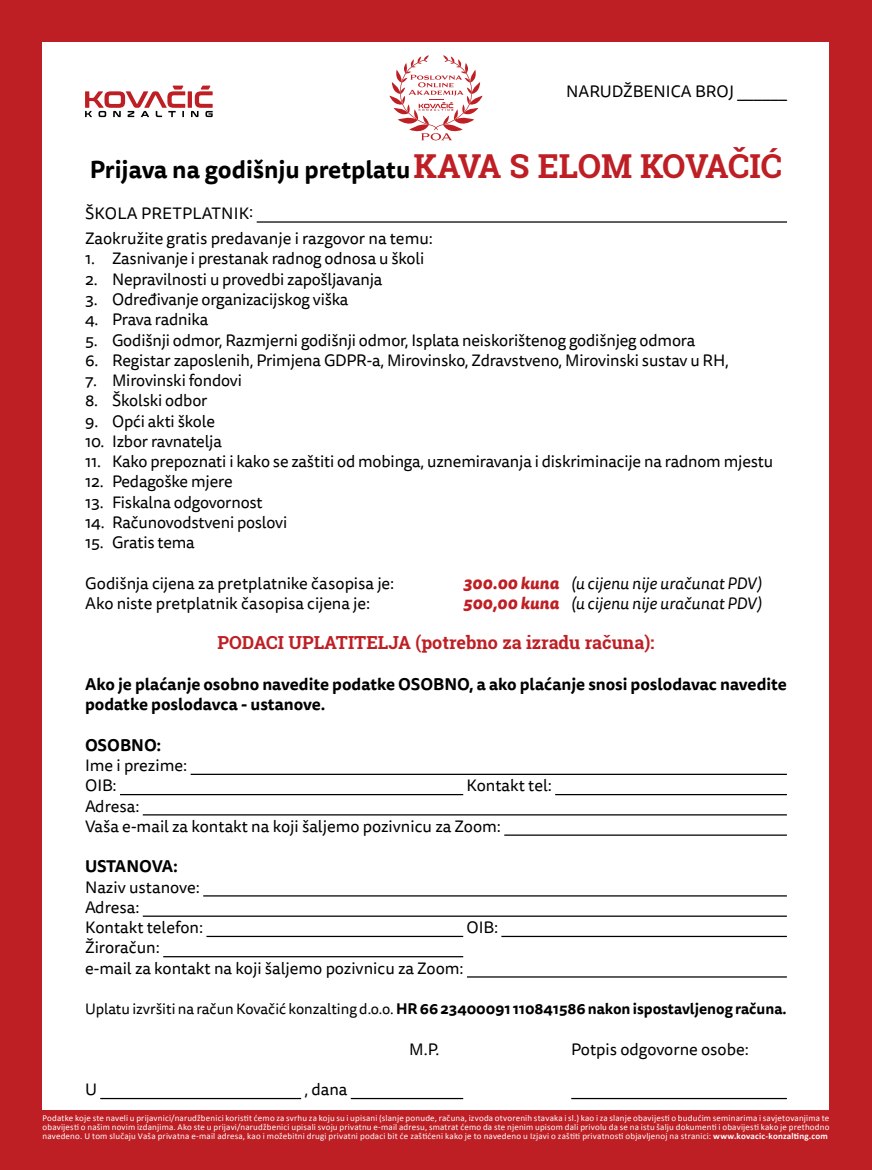
<style>
.page{position:relative;width:872px;height:1170px;background:#fff}
.page>*{position:absolute;margin:0;border:0;box-sizing:border-box;transform-origin:0 0}
.t1{font:700 24px "Tisa Sans Pro";color:#000}
.t2{font:700 18px "Roboto Slab";color:#be1f24}
.t3{font:16.5px/20.2px "Tisa Sans Pro";letter-spacing:-.01em;color:#000}
.t4{font:700 16.5px/20.2px "Tisa Sans Pro";color:#000}
.t5{font:italic 16.5px "Tisa Sans Pro";color:#000}
.t6{font:700 16.5px "Tisa Sans Pro";letter-spacing:-.02em;color:#000}
.t7{font:700 15px "Tisa Sans Pro";color:#000}
.t8{font:9px/9px "Calibri";letter-spacing:.02em;color:#fff;text-align:justify}
.s1{font-family:"Roboto Slab";font-size:33px;color:#be1f24}
.s2{font-weight:800;color:#be1f24}
.s3{font-weight:400}
.s4{font-weight:700}
</style>
<div class="page">
<div style="left:0;top:0;width:872px;height:1169px;background:#be1f24"></div>
<div style="left:43px;top:43px;width:786px;height:1067px;background:#fff"></div>
<hr style="left:257px;top:221px;width:530px;height:2px;background:#000">
<hr style="left:191px;top:773px;width:596px;height:2px;background:#000">
<hr style="left:120px;top:794px;width:343px;height:1px;background:#000">
<hr style="left:555px;top:794px;width:232px;height:1px;background:#000">
<hr style="left:143px;top:814px;width:644px;height:1px;background:#000">
<hr style="left:504px;top:834px;width:283px;height:1px;background:#000">
<hr style="left:203px;top:895px;width:584px;height:1px;background:#000">
<hr style="left:143px;top:915px;width:644px;height:1px;background:#000">
<hr style="left:206px;top:935px;width:257px;height:2px;background:#000">
<hr style="left:501px;top:935px;width:286px;height:2px;background:#000">
<hr style="left:163px;top:956px;width:300px;height:1px;background:#000">
<hr style="left:467px;top:976px;width:320px;height:1px;background:#000">
<hr style="left:100px;top:1097px;width:201px;height:2px;background:#000">
<hr style="left:351px;top:1097px;width:112px;height:2px;background:#000">
<hr style="left:571px;top:1097px;width:216px;height:2px;background:#000">
<svg style="left:389px;top:55px;width:93px;height:85px"></svg>
<hr style="left:188px;top:91px;width:4px;height:17px;background:#be1f24">
<svg style="left:85px;top:86px;width:100px;height:31px"></svg>
<svg style="left:191px;top:86px;width:22px;height:31px"></svg>
<p class="t3" style="left:566px;top:82px;width:222px">NARUDŽBENICA BROJ ______</p>
<h1 class="t1" style="left:90px;top:152px;width:694px">Prijava na godišnju pretplatu<span class="s1">KAVA S ELOM KOVAČIĆ</span></h1>
<p class="t3" style="left:85px;top:201px;width:349px;line-height:25.5px">ŠKOLA PRETPLATNIK:<br>Zaokružite gratis predavanje i razgovor na temu:</p>
<p class="t3" style="left:85px;top:249px;width:341px">1. Zasnivanje i prestanak radnog odnosa u školi</p>
<p class="t3" style="left:85px;top:269px;width:299px">2. Nepravilnosti u provedbi zapošljavanja</p>
<p class="t3" style="left:85px;top:289px;width:265px">3. Određivanje organizacijskog viška</p>
<p class="t3" style="left:85px;top:310px;width:125px">4. Prava radnika</p>
<p class="t3" style="left:85px;top:330px;width:611px">5. Godišnji odmor, Razmjerni godišnji odmor, Isplata neiskorištenog godišnjeg odmora</p>
<p class="t3" style="left:85px;top:350px;width:645px">6. Registar zaposlenih, Primjena GDPR-a, Mirovinsko, Zdravstveno, Mirovinski sustav u RH,</p>
<p class="t3" style="left:85px;top:370px;width:158px">7. Mirovinski fondovi</p>
<p class="t3" style="left:85px;top:391px;width:124px">8. Školski odbor</p>
<p class="t3" style="left:85px;top:411px;width:131px">9. Opći akti škole</p>
<p class="t3" style="left:85px;top:431px;width:138px">10. Izbor ravnatelja</p>
<p class="t3" style="left:85px;top:451px;width:689px">11. Kako prepoznati i kako se zaštiti od mobinga, uznemiravanja i diskriminacije na radnom mjestu</p>
<p class="t3" style="left:85px;top:472px;width:149px">12. Pedagoške mjere</p>
<p class="t3" style="left:85px;top:492px;width:179px">13. Fiskalna odgovornost</p>
<p class="t3" style="left:85px;top:512px;width:204px">14. Računovodstveni poslovi</p>
<p class="t3" style="left:85px;top:532px;width:111px">15. Gratis tema</p>
<p class="t3" style="left:85px;top:573px;width:311px">Godišnja cijena za pretplatnike časopisa je:</p>
<p class="t5" style="left:463px;top:571px;width:300px"><span class="s2">300.00 kuna</span> (u cijenu nije uračunat PDV)</p>
<p class="t3" style="left:85px;top:593px;width:287px">Ako niste pretplatnik časopisa cijena je:</p>
<p class="t5" style="left:463px;top:592px;width:300px"><span class="s2">500,00 kuna</span> (u cijenu nije uračunat PDV)</p>
<p class="t2" style="left:217px;top:630px;width:438px">PODACI UPLATITELJA (potrebno za izradu računa):</p>
<p class="t4" style="left:85px;top:674px;width:703px">Ako je plaćanje osobno navedite podatke OSOBNO, a ako plaćanje snosi poslodavac navedite podatke poslodavca - ustanove.</p>
<p class="t4" style="left:85px;top:734px;width:78px">OSOBNO:</p>
<p class="t3" style="left:85px;top:755px;width:104px">Ime i prezime:<br>OIB:</p>
<p class="t3" style="left:466px;top:775px;width:87px">Kontakt tel:</p>
<p class="t3" style="left:85px;top:796px;width:417px">Adresa:<br>Vaša e-mail za kontakt na koji šaljemo pozivnicu za Zoom:</p>
<p class="t6" style="left:85px;top:854px;width:94px">USTANOVA:</p>
<p class="t3" style="left:85px;top:877px;width:120px">Naziv ustanove:<br>Adresa:<br>Kontakt telefon:</p>
<p class="t3" style="left:466px;top:917px;width:33px">OIB:</p>
<p class="t3" style="left:85px;top:937px;width:380px">Žiroračun:<br>e-mail za kontakt na koji šaljemo pozivnicu za Zoom:</p>
<p class="t7" style="left:85px;top:997px;width:703px"><span class="s3">Uplatu izvršiti na račun Kovačić konzalting d.o.o.</span> HR 66 23400091 110841586 nakon ispostavljenog računa.</p>
<p class="t3" style="left:409px;top:1039px;width:32px">M.P.</p>
<p class="t3" style="left:571px;top:1039px;width:179px">Potpis odgovorne osobe:</p>
<p class="t3" style="left:85px;top:1079px;width:13px">U</p>
<p class="t3" style="left:304px;top:1079px;width:45px">, dana</p>
<p class="t8" style="left:43px;top:1113px;width:788px">Podatke koje ste naveli u prijavnici/narudžbenici koristit ćemo za svrhu za koju su i upisani (slanje ponude, računa, izvoda otvorenih stavaka i sl.) kao i za slanje obavijesti o budućim seminarima i savjetovanjima te obavijesti o našim novim izdanjima. Ako ste u prijavi/narudžbenici upisali svoju privatnu e-mail adresu, smatrat ćemo da ste njenim upisom dali privolu da se na istu šalju dokumenti i obavijesti kako je prethodno navedeno. U tom slučaju Vaša privatna e-mail adresa, kao i možebitni drugi privatni podaci bit će zaštićeni kako je to navedeno u Izjavi o zaštiti privatnosti objavljenoj na stranici: <span class="s4">www.kovacic-konzalting.com</span></p>
</div>
